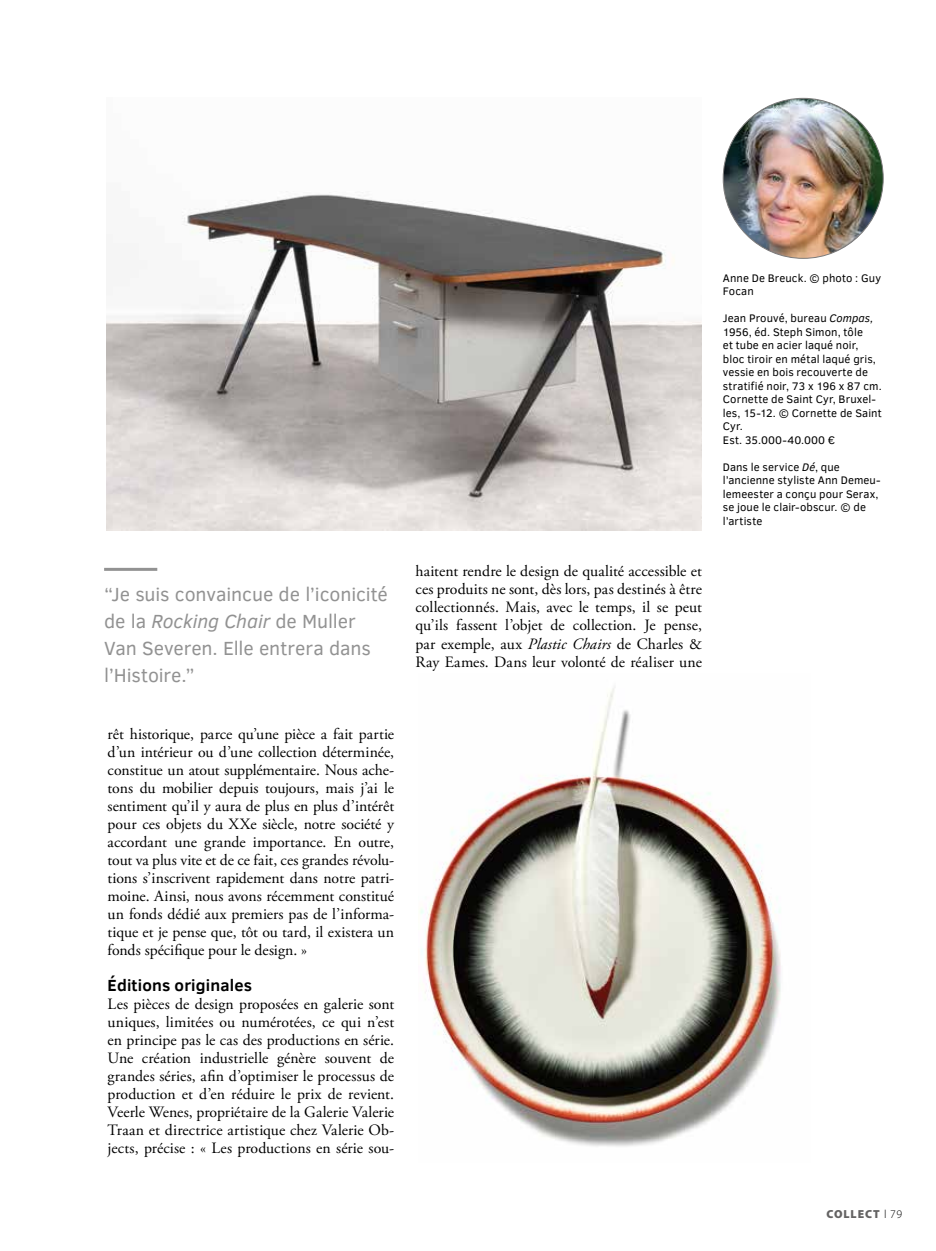
<style>
.page{position:relative;width:936px;height:1251px;background:#fff}
.page>*{position:absolute;margin:0;border:0;box-sizing:border-box;transform-origin:0 0}
.t1{font:19.5px/27px "Clear Sans";letter-spacing:-.005em;color:#929292}
.t2{font:700 16.5px "Clear Sans";letter-spacing:.01em;color:#000}
.t3{font:15.75px/18px "Adobe Garamond Pro";color:#000;text-align:justify}
.t4{font:900 11.7px "Myriad Pro";letter-spacing:.08em;color:#646363}
.t5{font:11.25px/13.5px "Clear Sans";letter-spacing:.01em;color:#000}
.s1{font-style:italic}
.s2{font-weight:300;color:#000}
</style>
<div class="page">
<hr style="left:104px;top:567px;width:53px;height:3px;background:#929292">
<img style="left:420px;top:687px;width:361px;height:460px">
<img style="left:106px;top:191px;width:596px;height:339px">
<img style="left:723px;top:98px;width:160px;height:160px;border-radius:80px">
<p class="t1" style="left:104px;top:580px;width:285px">“Je suis convaincue de l’iconicité de la <span class="s1">Rocking Chair</span> de Muller<br>Van Severen. Elle entrera dans l’Histoire.”</p>
<p class="t3" style="left:108px;top:725px;width:288px">rêt historique, parce qu’une pièce a fait partie d’un intérieur ou d’une collection déterminée, constitue un atout supplémentaire. Nous ache&shy;tons du mobilier depuis toujours, mais j’ai le sentiment qu’il y aura de plus en plus d’intérêt pour ces objets du XXe siècle, notre société y accordant une grande importance. En outre, tout va plus vite et de ce fait, ces grandes révolu&shy;tions s’inscrivent rapidement dans notre patri&shy;moine. Ainsi, nous avons récemment constitué un fonds dédié aux premiers pas de l’informa&shy;tique et je pense que, tôt ou tard, il existera un fonds spécifique pour le design. »</p>
<p class="t2" style="left:108px;top:972px;width:146px">Éditions originales</p>
<p class="t3" style="left:108px;top:995px;width:288px">Les pièces de design proposées en galerie sont uniques, limitées ou numérotées, ce qui n’est en principe pas le cas des productions en série.<br>Une création industrielle génère souvent de grandes séries, afin d’optimiser le processus de production et d’en réduire le prix de revient.<br>Veerle Wenes, propriétaire de la Galerie Valerie Traan et directrice artistique chez Valerie Ob&shy;jects, précise : « Les productions en série sou-</p>
<p class="t3" style="left:415px;top:563px;width:288px">haitent rendre le design de qualité accessible et ces produits ne sont, dès lors, pas destinés à être collectionnés. Mais, avec le temps, il se peut qu’ils fassent l’objet de collection. Je pense, par exemple, aux <span class="s1">Plastic Chairs</span> de Charles &amp; Ray Eames. Dans leur volonté de réaliser une</p>
<p class="t5" style="left:722px;top:271px;width:160px">Anne De Breuck. © photo : Guy<br>Focan</p>
<p class="t5" style="left:722px;top:311px;width:160px">Jean Prouvé, bureau <span class="s1">Compas,<br></span>1956, éd. Steph Simon, tôle<br>et tube en acier laqué noir, bloc tiroir en métal laqué gris, vessie en bois recouverte de stratifié noir, 73 x 196 x 87 cm.<br>Cornette de Saint Cyr, Bruxel&shy;les, 15-12. © Cornette de Saint<br>Cyr.<br>Est. 35.000-40.000 €</p>
<p class="t5" style="left:722px;top:460px;width:159px">Dans le service <span class="s1">Dé</span>, que l’ancienne styliste Ann Demeu&shy;lemeester a conçu pour Serax, se joue le clair-obscur. © de l’artiste</p>
<p class="t4" style="left:826px;top:1207px;width:77px">COLLECT <span class="s2">l 79</span></p>
</div>
